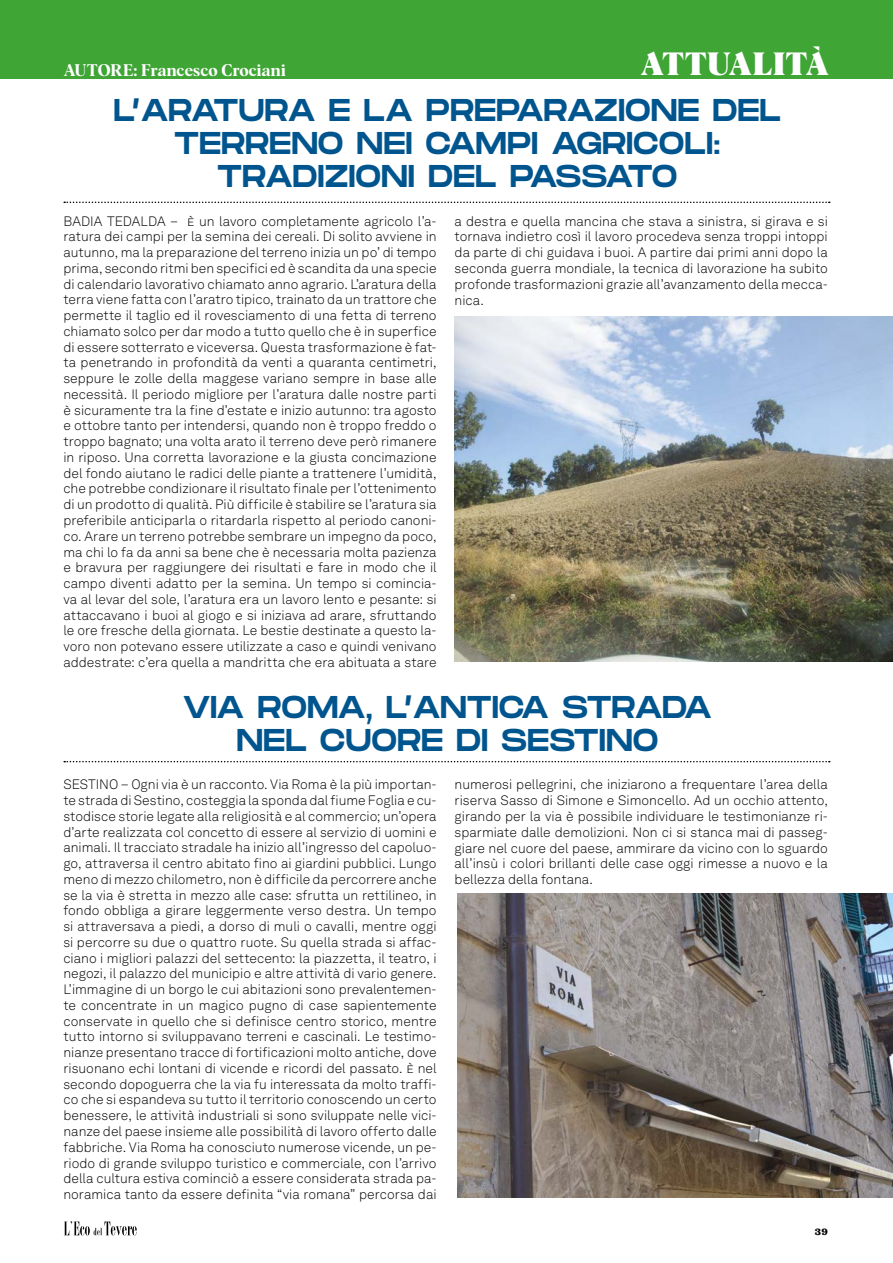
<style>
.page{position:relative;width:893px;height:1263px;background:#fff}
.page>*{position:absolute;margin:0;border:0;box-sizing:border-box;transform-origin:0 0}
.t1{font:31.5px/33px "Monument Extended";letter-spacing:-.005em;color:#00558e;text-align:center;scale:.86 1}
.t2{font:900 31.5px "Albra";letter-spacing:.005em;color:#fff}
.t3{font:16.5px "Albra Semi";color:#fff}
.t4{font:300 13.5px/15.8px "Akkurat LL Ara";color:#000;text-align:justify}
.t5{font:700 10.5px "Clarendon LT Std";color:#000}
</style>
<div class="page">
<svg style="left:64px;top:1221px;width:73px;height:14px"></svg>
<div style="left:0;top:0;width:893px;height:79px;background:#3fa535"></div>
<svg style="left:64px;top:202px;width:766px;height:1px"></svg>
<svg style="left:64px;top:761px;width:766px;height:1px"></svg>
<img style="left:457px;top:893px;width:436px;height:304px">
<img style="left:455px;top:317px;width:438px;height:344px">
<h1 class="t2" style="left:641px;top:41px;width:190px">ATTUALITÀ</h1>
<h1 class="t1" style="left:114px;top:93px;width:778px">L’ARATURA E LA PREPARAZIONE DEL<br>TERRENO NEI CAMPI AGRICOLI:<br>TRADIZIONI DEL PASSATO</h1>
<p class="t3" style="left:64px;top:58px;width:223px">AUTORE: Francesco Crociani</p>
<p class="t4" style="left:63px;top:214px;width:375px">BADIA TEDALDA – è un lavoro completamente agricolo l’a&shy;ratura dei campi per la semina dei cereali. Di solito avviene in autunno, ma la preparazione del terreno inizia un po’ di tempo prima, secondo ritmi ben specifici ed è scandita da una specie di calendario lavorativo chiamato anno agrario. L’aratura della terra viene fatta con l’aratro tipico, trainato da un trattore che permette il taglio ed il rovesciamento di una fetta di terreno chiamato solco per dar modo a tutto quello che è in superfice di essere sotterrato e viceversa. Questa trasformazione è fat&shy;ta penetrando in profondità da venti a quaranta centimetri, seppure le zolle della maggese variano sempre in base alle necessità. Il periodo migliore per l’aratura dalle nostre parti è sicuramente tra la fine d’estate e inizio autunno: tra agosto e ottobre tanto per intendersi, quando non è troppo freddo o troppo bagnato; una volta arato il terreno deve però rimanere in riposo. Una corretta lavorazione e la giusta concimazione del fondo aiutano le radici delle piante a trattenere l’umidità, che potrebbe condizionare il risultato finale per l’ottenimento di un prodotto di qualità. Più difficile è stabilire se l’aratura sia preferibile anticiparla o ritardarla rispetto al periodo canoni&shy;co. Arare un terreno potrebbe sembrare un impegno da poco, ma chi lo fa da anni sa bene che è necessaria molta pazienza e bravura per raggiungere dei risultati e fare in modo che il campo diventi adatto per la semina. Un tempo si comincia&shy;va al levar del sole, l’aratura era un lavoro lento e pesante: si attaccavano i buoi al giogo e si iniziava ad arare, sfruttando le ore fresche della giornata. Le bestie destinate a questo la&shy;voro non potevano essere utilizzate a caso e quindi venivano addestrate: c’era quella a mandritta che era abituata a stare</p>
<p class="t4" style="left:455px;top:215px;width:375px">a destra e quella mancina che stava a sinistra, si girava e si tornava indietro così il lavoro procedeva senza troppi intoppi da parte di chi guidava i buoi. A partire dai primi anni dopo la seconda guerra mondiale, la tecnica di lavorazione ha subito profonde trasformazioni grazie all’avanzamento della mecca&shy;nica.</p>
<h1 class="t1" style="left:183px;top:690px;width:617px">VIA ROMA, L’ANTICA STRADA<br>NEL CUORE DI SESTINO</h1>
<p class="t4" style="left:63px;top:778px;width:375px">SESTINO – Ogni via è un racconto. Via Roma è la più importan&shy;te strada di Sestino, costeggia la sponda dal fiume Foglia e cu&shy;stodisce storie legate alla religiosità e al commercio; un’opera d’arte realizzata col concetto di essere al servizio di uomini e animali. Il tracciato stradale ha inizio all’ingresso del capoluo&shy;go, attraversa il centro abitato fino ai giardini pubblici. Lungo meno di mezzo chilometro, non è difficile da percorrere anche se la via è stretta in mezzo alle case: sfrutta un rettilineo, in fondo obbliga a girare leggermente verso destra. Un tempo si attraversava a piedi, a dorso di muli o cavalli, mentre oggi si percorre su due o quattro ruote. Su quella strada si affac&shy;ciano i migliori palazzi del settecento: la piazzetta, il teatro, i negozi, il palazzo del municipio e altre attività di vario genere.<br>L’immagine di un borgo le cui abitazioni sono prevalentemen&shy;te concentrate in un magico pugno di case sapientemente conservate in quello che si definisce centro storico, mentre tutto intorno si sviluppavano terreni e cascinali. Le testimo&shy;nianze presentano tracce di fortificazioni molto antiche, dove risuonano echi lontani di vicende e ricordi del passato. è nel secondo dopoguerra che la via fu interessata da molto traffi&shy;co che si espandeva su tutto il territorio conoscendo un certo benessere, le attività industriali si sono sviluppate nelle vici&shy;nanze del paese insieme alle possibilità di lavoro offerto dalle fabbriche. Via Roma ha conosciuto numerose vicende, un pe&shy;riodo di grande sviluppo turistico e commerciale, con l’arrivo della cultura estiva cominciò a essere considerata strada pa&shy;noramica tanto da essere definita “via romana” percorsa dai</p>
<p class="t4" style="left:455px;top:778px;width:375px">numerosi pellegrini, che iniziarono a frequentare l’area della riserva Sasso di Simone e Simoncello. Ad un occhio attento, girando per la via è possibile individuare le testimonianze ri&shy;sparmiate dalle demolizioni. Non ci si stanca mai di passeg&shy;giare nel cuore del paese, ammirare da vicino con lo sguardo all’insù i colori brillanti delle case oggi rimesse a nuovo e la bellezza della fontana.</p>
<p class="t5" style="left:815px;top:1225px;width:14px">39</p>
</div>
